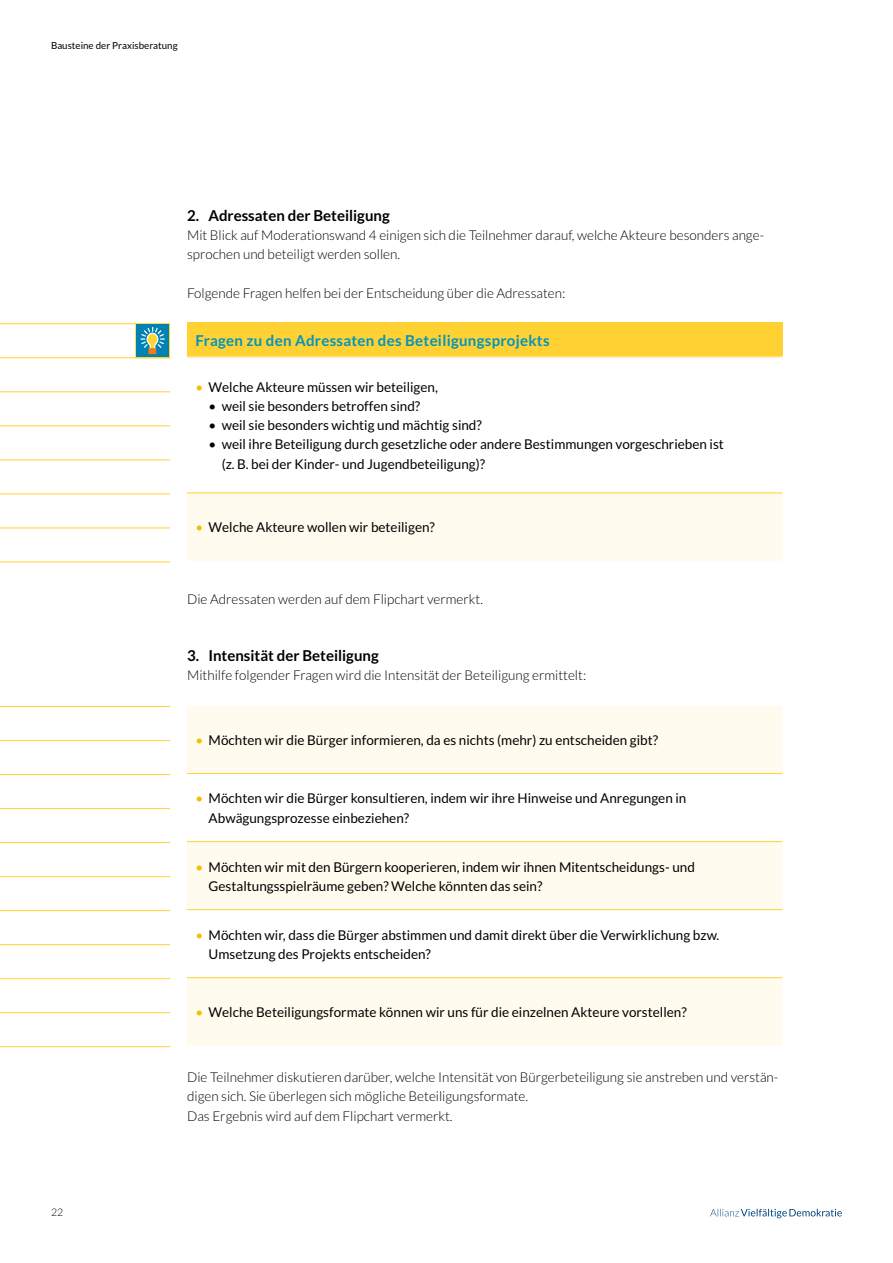
<style>
.page{position:relative;width:893px;height:1263px;background:#fff}
.page>*{position:absolute;margin:0;border:0;box-sizing:border-box;transform-origin:0 0}
.t1{font:700 15px "Lato";color:#000}
.t2{font:700 15px "Lato";letter-spacing:.02em;color:#0094c0}
.t3{font:13.5px/19.2px "Lato";color:#000}
.t4{font:300 13.5px/19.2px "Lato";color:#000}
.t5{font:300 10.5px "Lato";color:#000}
.t6{font:9.75px "Lato";color:#000}
.s1{color:#f7bd00}
</style>
<div class="page">
<svg style="left:710px;top:1209px;width:132px;height:9px"></svg>
<hr style="left:0;top:323px;width:170px;height:1px;background:#ffd132">
<hr style="left:0;top:357px;width:170px;height:1px;background:#ffd132">
<hr style="left:0;top:391px;width:170px;height:1px;background:#ffd132">
<hr style="left:0;top:425px;width:170px;height:1px;background:#ffd132">
<hr style="left:0;top:459px;width:170px;height:1px;background:#ffd132">
<hr style="left:0;top:493px;width:170px;height:1px;background:#ffd132">
<hr style="left:0;top:527px;width:170px;height:1px;background:#ffd132">
<hr style="left:0;top:561px;width:170px;height:1px;background:#ffd132">
<div style="left:187px;top:323px;width:595px;height:34px;background:#ffd132"></div>
<div style="left:187px;top:493px;width:595px;height:68px;background:#fffbef"></div>
<hr style="left:187px;top:492px;width:595px;height:1px;background:#ffd132">
<div style="left:187px;top:706px;width:595px;height:340px;background:#fffbef"></div>
<svg style="left:187px;top:774px;width:595px;height:203px"></svg>
<hr style="left:187px;top:773px;width:595px;height:1px;background:#ffd132">
<hr style="left:187px;top:841px;width:595px;height:1px;background:#ffd132">
<hr style="left:187px;top:909px;width:595px;height:1px;background:#ffd132">
<hr style="left:187px;top:977px;width:595px;height:1px;background:#ffd132">
<hr style="left:0;top:706px;width:170px;height:1px;background:#ffd132">
<hr style="left:0;top:740px;width:170px;height:1px;background:#ffd132">
<hr style="left:0;top:774px;width:170px;height:1px;background:#ffd132">
<hr style="left:0;top:808px;width:170px;height:1px;background:#ffd132">
<hr style="left:0;top:842px;width:170px;height:1px;background:#ffd132">
<hr style="left:0;top:876px;width:170px;height:1px;background:#ffd132">
<hr style="left:0;top:910px;width:170px;height:1px;background:#ffd132">
<hr style="left:0;top:944px;width:170px;height:1px;background:#ffd132">
<hr style="left:0;top:978px;width:170px;height:1px;background:#ffd132">
<hr style="left:0;top:1012px;width:170px;height:1px;background:#ffd132">
<hr style="left:0;top:1046px;width:170px;height:1px;background:#ffd132">
<svg style="left:135px;top:323px;width:35px;height:35px"></svg>
<p class="t6" style="left:51px;top:40px;width:128px">Bausteine der Praxisberatung</p>
<p class="t5" style="left:51px;top:1207px;width:14px">22</p>
<p class="t1" style="left:187px;top:207px;width:204px">2. Adressaten der Beteiligung</p>
<p class="t4" style="left:187px;top:226px;width:579px">Mit Blick auf Moderationswand 4 einigen sich die Teilnehmer darauf, welche Akteure besonders ange&shy;sprochen und beteiligt werden sollen.</p>
<p class="t4" style="left:187px;top:283px;width:380px">Folgende Fragen helfen bei der Entscheidung über die Adressaten:</p>
<p class="t2" style="left:196px;top:332px;width:355px">Fragen zu den Adressaten des Beteiligungsprojekts</p>
<p class="t3" style="left:196px;top:377px;width:244px"><span class="s1">•</span> Welche Akteure müssen wir beteiligen,</p>
<p class="t3" style="left:209px;top:397px;width:213px">• weil sie besonders betroffen sind?</p>
<p class="t3" style="left:209px;top:416px;width:275px">• weil sie besonders wichtig und mächtig sind?</p>
<p class="t3" style="left:222px;top:435px;width:504px;text-indent:-13px">• weil ihre Beteiligung durch gesetzliche oder andere Bestimmungen vorgeschrieben ist (z. B. bei der Kinder- und Jugendbeteiligung)?</p>
<p class="t3" style="left:196px;top:518px;width:241px"><span class="s1">•</span> Welche Akteure wollen wir beteiligen?</p>
<p class="t4" style="left:187px;top:589px;width:297px">Die Adressaten werden auf dem Flipchart vermerkt.</p>
<p class="t1" style="left:187px;top:647px;width:193px">3. Intensität der Beteiligung</p>
<p class="t4" style="left:187px;top:666px;width:401px">Mithilfe folgender Fragen wird die Intensität der Beteiligung ermittelt:</p>
<p class="t3" style="left:196px;top:730px;width:464px"><span class="s1">•</span> Möchten wir die Bürger informieren, da es nichts (mehr) zu entscheiden gibt?</p>
<p class="t3" style="left:209px;top:789px;width:479px;text-indent:-13px"><span class="s1">•</span> Möchten wir die Bürger konsultieren, indem wir ihre Hinweise und Anregungen in<br>Abwägungsprozesse einbeziehen?</p>
<p class="t3" style="left:209px;top:857px;width:488px;text-indent:-13px"><span class="s1">•</span> Möchten wir mit den Bürgern kooperieren, indem wir ihnen Mitentscheidungs- und<br>Gestaltungsspielräume geben? Welche könnten das sein?</p>
<p class="t3" style="left:209px;top:925px;width:512px;text-indent:-13px"><span class="s1">•</span> Möchten wir, dass die Bürger abstimmen und damit direkt über die Verwirklichung bzw.<br>Umsetzung des Projekts entscheiden?</p>
<p class="t3" style="left:196px;top:1002px;width:493px"><span class="s1">•</span> Welche Beteiligungsformate können wir uns für die einzelnen Akteure vorstellen?</p>
<p class="t4" style="left:187px;top:1068px;width:593px">Die Teilnehmer diskutieren darüber, welche Intensität von Bürgerbeteiligung sie anstreben und verstän&shy;digen sich. Sie überlegen sich mögliche Beteiligungsformate.<br>Das Ergebnis wird auf dem Flipchart vermerkt.</p>
</div>
